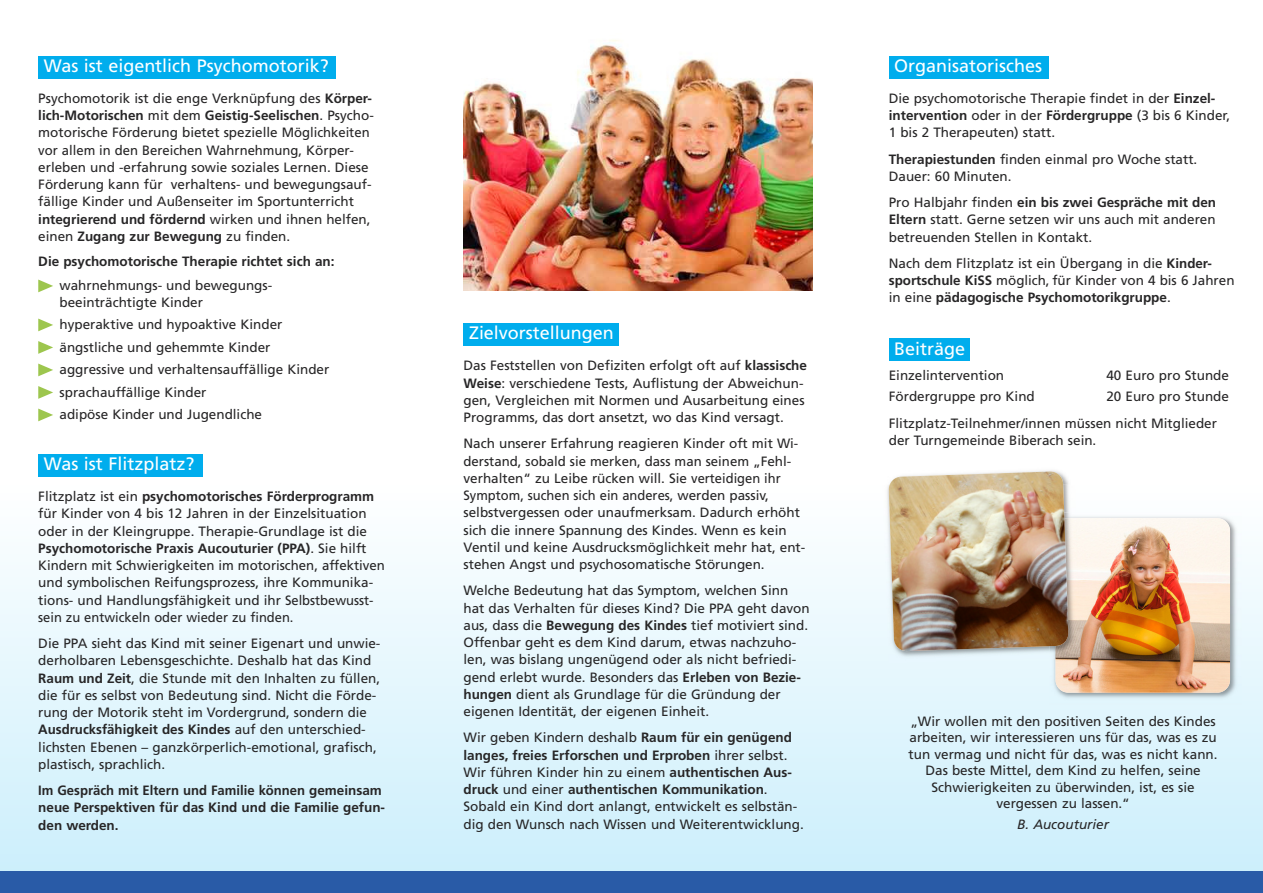
<style>
.page{position:relative;width:1263px;height:893px;background:#fff}
.page>*{position:absolute;margin:0;border:0;box-sizing:border-box;transform-origin:0 0}
.t1{font:18px "Frutiger";color:#fff}
.t2{font:13.5px/17.2px "Frutiger";color:#272627}
.t3{font:700 13.5px/17.2px "Frutiger";color:#272627}
.t4{font:italic 13.5px "Frutiger";color:#272627}
.s1{font-weight:700}
</style>
<div class="page">
<div style="left:463px;top:323px;width:156px;height:22px;background:#00aded"></div>
<div style="left:889px;top:56px;width:160px;height:22px;background:#00aded"></div>
<div style="left:889px;top:339px;width:80px;height:22px;background:#00aded"></div>
<div style="left:0;top:485px;width:1263px;height:387px;background:linear-gradient(to bottom,#feffff,#cceffb)"></div>
<div style="left:0;top:872px;width:1263px;height:21px;background:#295ba7"></div>
<div style="left:38px;top:56px;width:298px;height:22px;background:#00aded"></div>
<div style="left:38px;top:454px;width:164px;height:22px;background:#00aded"></div>
<img style="left:463px;top:40px;width:349px;height:251px">
<svg style="left:38px;top:280px;width:15px;height:12px"></svg>
<svg style="left:38px;top:319px;width:15px;height:12px"></svg>
<svg style="left:38px;top:341px;width:15px;height:13px"></svg>
<svg style="left:38px;top:364px;width:15px;height:12px"></svg>
<svg style="left:38px;top:386px;width:15px;height:13px"></svg>
<svg style="left:38px;top:409px;width:15px;height:12px"></svg>
<img style="left:1050px;top:512px;width:192px;height:192px">
<img style="left:1055px;top:518px;width:175px;height:175px;border-radius:13px">
<img style="left:882px;top:470px;width:194px;height:194px">
<img style="left:1050px;top:512px;width:26px;height:146px">
<img style="left:1055px;top:518px;width:26px;height:140px">
<img style="left:888px;top:471px;width:180px;height:180px">
<h1 class="t1" style="left:44px;top:59px;width:286px">Was ist eigentlich Psychomotorik?</h1>
<p class="t2" style="left:38px;top:91px;width:337px">Psychomotorik ist die enge Verknüpfung des <span class="s1">Körper&shy;lich-Motorischen</span> mit dem <span class="s1">Geistig-Seelischen</span>. Psycho&shy;motorische Förderung bietet spezielle Möglichkeiten vor allem in den Bereichen Wahrnehmung, Körper&shy;erleben und -erfahrung sowie soziales Lernen. Diese Förderung kann für verhaltens- und bewegungsauf&shy;fällige Kinder und Außenseiter im Sportunterricht <span class="s1">integrierend und fördernd</span> wirken und ihnen helfen, einen <span class="s1">Zugang zur Bewegung</span> zu finden.</p>
<p class="t3" style="left:38px;top:254px;width:298px">Die psychomotorische Therapie richtet sich an:</p>
<p class="t2" style="left:60px;top:278px;width:214px;line-height:16.5px">wahrnehmungs- und bewegungs&shy;beeinträchtigte Kinder</p>
<p class="t2" style="left:60px;top:314px;width:271px;line-height:22.5px">hyperaktive und hypoaktive Kinder ängstliche und gehemmte Kinder aggressive und verhaltensauffällige Kinder sprachauffällige Kinder<br>adipöse Kinder und Jugendliche</p>
<h1 class="t1" style="left:44px;top:457px;width:152px">Was ist Flitzplatz?</h1>
<p class="t2" style="left:38px;top:489px;width:348px">Flitzplatz ist ein <span class="s1">psychomotorisches Förderprogramm </span>für Kinder von 4 bis 12 Jahren in der Einzelsituation oder in der Kleingruppe. Therapie-Grundlage ist die <span class="s1">Psychomotorische Praxis Aucouturier (PPA)</span>. Sie hilft Kindern mit Schwierigkeiten im motorischen, affektiven und symbolischen Reifungsprozess, ihre Kommunika&shy;tions- und Handlungsfähigkeit und ihr Selbstbewusst&shy;sein zu entwickeln oder wieder zu finden.</p>
<p class="t2" style="left:38px;top:636px;width:344px">Die PPA sieht das Kind mit seiner Eigenart und unwie&shy;derholbaren Lebensgeschichte. Deshalb hat das Kind <span class="s1">Raum und Zeit</span>, die Stunde mit den Inhalten zu füllen, die für es selbst von Bedeutung sind. Nicht die Förde&shy;rung der Motorik steht im Vordergrund, sondern die <span class="s1">Ausdrucksfähigkeit des Kindes</span> auf den unterschied&shy;lichsten Ebenen – ganzkörperlich-emotional, grafisch, plastisch, sprachlich.</p>
<p class="t3" style="left:38px;top:783px;width:348px">Im Gespräch mit Eltern und Familie können gemeinsam neue Perspektiven für das Kind und die Familie gefun&shy;den werden.</p>
<h1 class="t1" style="left:469px;top:326px;width:146px">Zielvorstellungen</h1>
<p class="t2" style="left:463px;top:358px;width:345px">Das Feststellen von Defiziten erfolgt oft auf <span class="s1">klassische Weise</span>: verschiedene Tests, Auflistung der Abweichun&shy;gen, Vergleichen mit Normen und Ausarbeitung eines Programms, das dort ansetzt, wo das Kind versagt.</p>
<p class="t2" style="left:463px;top:436px;width:343px">Nach unserer Erfahrung reagieren Kinder oft mit Wi&shy;derstand, sobald sie merken, dass man seinem „Fehl&shy;verhalten“ zu Leibe rücken will. Sie verteidigen ihr Symptom, suchen sich ein anderes, werden passiv, selbstvergessen oder unaufmerksam. Dadurch erhöht sich die innere Spannung des Kindes. Wenn es kein Ventil und keine Ausdrucksmöglichkeit mehr hat, ent&shy;stehen Angst und psychosomatische Störungen.</p>
<p class="t2" style="left:463px;top:583px;width:348px">Welche Bedeutung hat das Symptom, welchen Sinn hat das Verhalten für dieses Kind? Die PPA geht davon aus, dass die <span class="s1">Bewegung des Kindes</span> tief motiviert sind.<br>Offenbar geht es dem Kind darum, etwas nachzuho&shy;len, was bislang ungenügend oder als nicht befriedi&shy;gend erlebt wurde. Besonders das <span class="s1">Erleben von Bezie&shy;hungen</span> dient als Grundlage für die Gründung der eigenen Identität, der eigenen Einheit.</p>
<p class="t2" style="left:463px;top:730px;width:342px">Wir geben Kindern deshalb <span class="s1">Raum für ein genügend langes, freies Erforschen und Erproben</span> ihrer selbst.<br>Wir führen Kinder hin zu einem <span class="s1">authentischen Aus&shy;druck</span> und einer <span class="s1">authentischen Kommunikation</span>.<br>Sobald ein Kind dort anlangt, entwickelt es selbstän&shy;dig den Wunsch nach Wissen und Weiterentwicklung.</p>
<h1 class="t1" style="left:894px;top:59px;width:149px">Organisatorisches</h1>
<p class="t2" style="left:889px;top:91px;width:343px">Die psychomotorische Therapie findet in der <span class="s1">Einzel&shy;intervention</span> oder in der <span class="s1">Fördergruppe</span> (3 bis 6 Kinder,<br>1 bis 2 Therapeuten) statt.</p>
<p class="t2" style="left:889px;top:151px;width:310px"><span class="s1">Therapiestunden</span> finden einmal pro Woche statt.<br>Dauer: 60 Minuten.</p>
<p class="t2" style="left:889px;top:195px;width:329px;text-align:justify">Pro Halbjahr finden <span class="s1">ein bis zwei Gespräche mit den Eltern</span> statt. Gerne setzen wir uns auch mit anderen betreuenden Stellen in Kontakt.</p>
<p class="t2" style="left:889px;top:256px;width:347px">Nach dem Flitzplatz ist ein Übergang in die <span class="s1">Kinder&shy;sportschule KiSS</span> möglich, für Kinder von 4 bis 6 Jahren in eine <span class="s1">pädagogische Psychomotorikgruppe</span>.</p>
<h1 class="t1" style="left:894px;top:341px;width:72px">Beiträge</h1>
<p class="t2" style="left:889px;top:368px;width:117px">Einzelintervention</p>
<p class="t2" style="left:1106px;top:368px;width:124px">40 Euro pro Stunde</p>
<p class="t2" style="left:889px;top:389px;width:148px">Fördergruppe pro Kind</p>
<p class="t2" style="left:889px;top:385px;width:342px;line-height:26.2px;text-indent:218px">20 Euro pro Stunde<br>Flitzplatz-Teilnehmer/innen müssen nicht Mitglieder</p>
<p class="t2" style="left:889px;top:433px;width:209px">der Turngemeinde Biberach sein.</p>
<p class="t2" style="left:909px;top:714px;width:310px;line-height:16.5px;text-align:center">„Wir wollen mit den positiven Seiten des Kindes arbeiten, wir interessieren uns für das, was es zu tun vermag und nicht für das, was es nicht kann.<br>Das beste Mittel, dem Kind zu helfen, seine Schwierigkeiten zu überwinden, ist, es sie vergessen zu lassen.“</p>
<p class="t4" style="left:1017px;top:819px;width:93px">B. Aucouturier</p>
</div>
